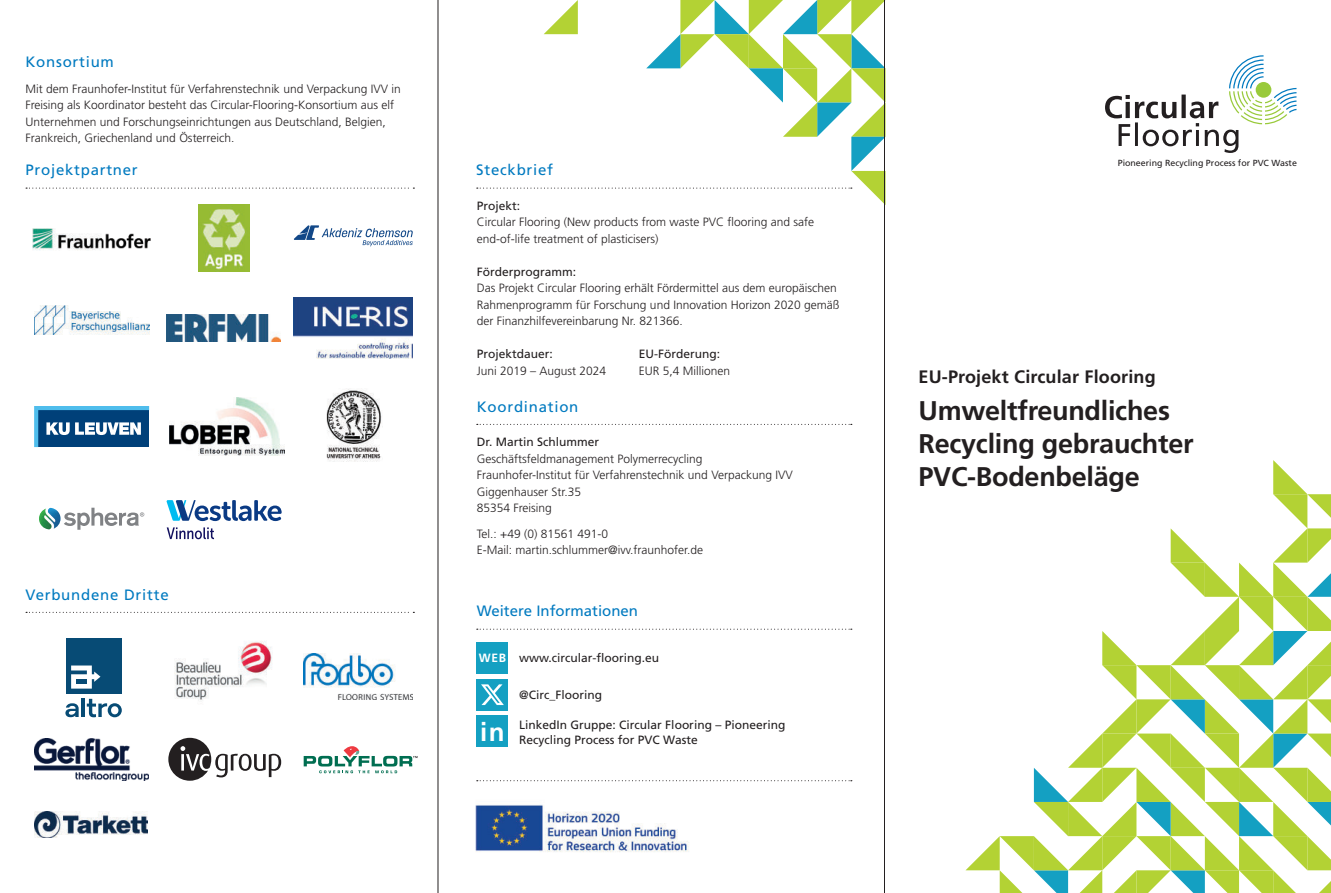
<style>
.page{position:relative;width:1331px;height:893px;background:#fff}
.page>*{position:absolute;margin:0;border:0;box-sizing:border-box;transform-origin:0 0}
.t1{font:700 27px/33px "Frutiger LT Std";letter-spacing:-.01em;color:#231f20}
.t2{font:700 18px "Frutiger LT Std";letter-spacing:.01em;color:#231f20}
.t3{font:15px "Frutiger LT Std";letter-spacing:.05em;color:#007ac0}
.t4{font:15px "Frutiger LT Std";color:#007ac0}
.t5{font:300 12px/16.5px "Frutiger LT Std";color:#231f20}
.t6{font:12px/15px "Frutiger LT Std";color:#231f20}
.t7{font:8.85px "Frutiger LT Std";color:#231f20}
.s1{font-weight:700;color:#fff}
</style>
<div class="page">
<svg style="left:965px;top:460px;width:366px;height:433px"></svg>
<svg style="left:1105px;top:55px;width:191px;height:98px"></svg>
<div style="left:477px;top:715px;width:31px;height:32px;background:#14a0c2"></div>
<div style="left:477px;top:642px;width:31px;height:31px;background:#14a0c2"></div>
<img style="left:475px;top:804px;width:214px;height:49px">
<svg style="left:477px;top:424px;width:375px;height:1px"></svg>
<svg style="left:477px;top:629px;width:375px;height:1px"></svg>
<svg style="left:477px;top:780px;width:375px;height:1px"></svg>
<svg style="left:477px;top:0;width:407px;height:204px"></svg>
<div style="left:477px;top:679px;width:31px;height:31px;background:#14a0c2"></div>
<svg style="left:481px;top:684px;width:23px;height:21px"></svg>
<svg style="left:304px;top:746px;width:114px;height:27px"></svg>
<img style="left:35px;top:739px;width:113px;height:42px">
<img style="left:303px;top:653px;width:110px;height:47px">
<hr style="left:81px;top:699px;width:4px;height:18px;background:#074b75">
<svg style="left:65px;top:703px;width:14px;height:14px"></svg>
<svg style="left:87px;top:699px;width:35px;height:18px"></svg>
<div style="left:66px;top:639px;width:55px;height:55px;background:#074b75"></div>
<svg style="left:71px;top:665px;width:29px;height:24px"></svg>
<hr style="left:76px;top:679px;width:11px;height:4px;background:#074b75">
<img style="left:35px;top:812px;width:113px;height:26px">
<svg style="left:168px;top:738px;width:113px;height:43px"></svg>
<img style="left:174px;top:641px;width:98px;height:59px">
<svg style="left:26px;top:612px;width:388px;height:1px"></svg>
<svg style="left:26px;top:188px;width:388px;height:1px"></svg>
<img style="left:33px;top:228px;width:118px;height:23px">
<img style="left:167px;top:314px;width:114px;height:28px">
<img style="left:294px;top:297px;width:118px;height:62px">
<svg style="left:34px;top:406px;width:115px;height:41px;background:#326e9d"></svg>
<img style="left:170px;top:398px;width:114px;height:57px">
<svg style="left:64px;top:508px;width:80px;height:22px"></svg>
<img style="left:39px;top:508px;width:22px;height:21px">
<img style="left:198px;top:204px;width:52px;height:67px">
<img style="left:34px;top:306px;width:115px;height:29px">
<img style="left:326px;top:389px;width:57px;height:73px">
<svg style="left:294px;top:225px;width:119px;height:21px"></svg>
<svg style="left:167px;top:500px;width:115px;height:21px"></svg>
<svg style="left:167px;top:527px;width:47px;height:12px"></svg>
<hr style="left:438px;top:0;width:1px;height:893px;background:#231f20">
<hr style="left:884px;top:0;width:1px;height:893px;background:#231f20">
<p class="t3" style="left:26px;top:56px;width:90px">Konsortium</p>
<p class="t5" style="left:26px;top:81px;width:377px">Mit dem Fraunhofer-Institut für Verfahrenstechnik und Verpackung IVV in Freising als Koordinator besteht das Circular-Flooring-Konsortium aus elf Unternehmen und Forschungseinrichtungen aus Deutschland, Belgien, Frankreich, Griechenland und Österreich.</p>
<p class="t3" style="left:26px;top:164px;width:114px">Projektpartner</p>
<p class="t3" style="left:26px;top:588px;width:145px">Verbundene Dritte</p>
<p class="t3" style="left:476px;top:164px;width:78px">Steckbrief</p>
<p class="t6" style="left:477px;top:199px;width:45px">Projekt:</p>
<p class="t5" style="left:477px;top:214px;width:339px">Circular Flooring (New products from waste PVC flooring and safe end-of-life treatment of plasticisers)</p>
<p class="t6" style="left:477px;top:265px;width:101px">Förderprogramm:</p>
<p class="t5" style="left:477px;top:280px;width:364px">Das Projekt Circular Flooring erhält Fördermittel aus dem europäischen<br>Rahmenprogramm für Forschung und Innovation Horizon 2020 gemäß der Finanzhilfevereinbarung Nr. 821366.</p>
<p class="t6" style="left:477px;top:348px;width:78px">Projektdauer:</p>
<p class="t6" style="left:639px;top:348px;width:83px">EU-Förderung:</p>
<p class="t5" style="left:477px;top:363px;width:131px">Juni 2019 – August 2024</p>
<p class="t5" style="left:639px;top:363px;width:93px">EUR 5,4 Millionen</p>
<p class="t3" style="left:477px;top:400px;width:103px">Koordination</p>
<p class="t6" style="left:477px;top:435px;width:124px">Dr. Martin Schlummer</p>
<p class="t5" style="left:477px;top:451px;width:317px">Geschäftsfeldmanagement Polymerrecycling Fraunhofer-Institut für Verfahrenstechnik und Verpackung IVV Giggenhauser Str.35<br>85354 Freising</p>
<p class="t5" style="left:477px;top:526px;width:228px">Tel.: +49 (0) 81561 491-0<br>E-Mail: martin.schlummer@ivv.fraunhofer.de</p>
<p class="t4" style="left:477px;top:605px;width:163px">Weitere Informationen</p>
<p class="t6" style="left:479px;top:651px;width:182px"><span class="s1">WEB</span> www.circular-flooring.eu</p>
<p class="t6" style="left:519px;top:688px;width:84px">@Circ_Flooring</p>
<p class="t6" style="left:480px;top:718px;width:307px;text-indent:39px">LinkedIn Gruppe: Circular Flooring – Pioneering <sup>in</sup> Recycling Process for PVC Waste</p>
<p class="t7" style="left:1118px;top:159px;width:181px">Pioneering Recycling Process for PVC Waste</p>
<h2 class="t2" style="left:918px;top:370px;width:239px">EU-Projekt Circular Flooring</h2>
<h1 class="t1" style="left:918px;top:397px;width:277px">Umweltfreundliches<br>Recycling gebrauchter<br>PVC-Bodenbeläge</h1>
</div>
